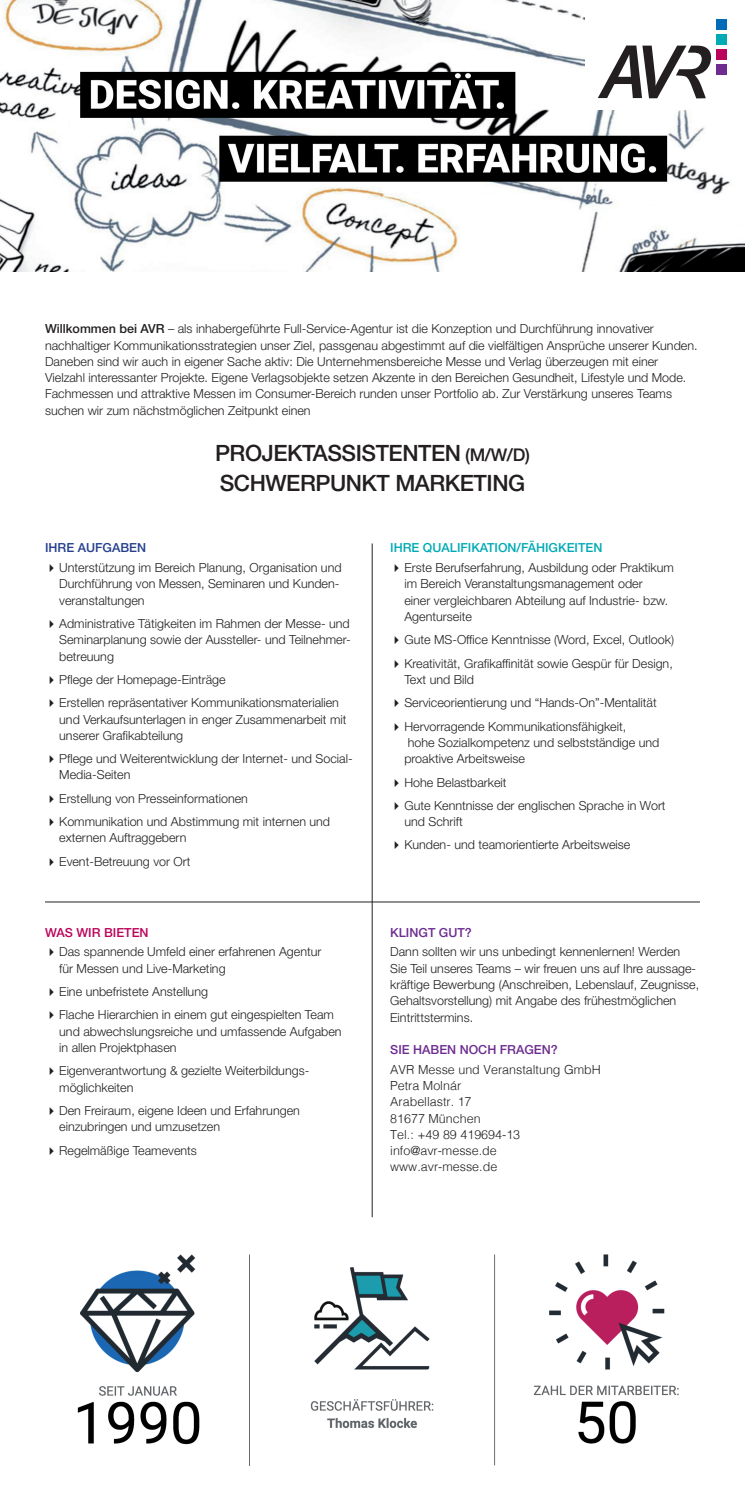
<style>
.page{position:relative;width:745px;height:1489px;background:#fff}
.page>*{position:absolute;margin:0;border:0;box-sizing:border-box;transform-origin:0 0}
.t1{font:500 22.5px/30px "Helvetica Neue LT Std";letter-spacing:-.02em;color:#231f20}
.t2{font:300 12.5px/16.2px "Helvetica Neue LT Std";color:#231f20}
.t3{font:300 12.5px/16.2px "Helvetica";color:#231f20}
.t4{font:500 12.5px "Helvetica Neue LT Std";color:#00aab5}
.t5{font:500 12.5px "Helvetica Neue LT Std";color:#6d2c91}
.t6{font:500 12.5px "Helvetica Neue LT Std";color:#253f8e}
.t7{font:500 12.5px "Helvetica Neue LT Std";color:#bb035b}
.s1{font-weight:500}
.s2{font-size:17.5px}
</style>
<div class="page">
<img style="left:0;top:0;width:744px;height:272px">
<hr style="left:371px;top:543px;width:1px;height:674px;background:#231f20">
<hr style="left:45px;top:901px;width:654px;height:1px;background:#231f20">
<img style="left:77px;top:1254px;width:602px;height:212px">
<div style="left:585px;top:0;width:159px;height:109px;background:#fff"></div>
<svg style="left:598px;top:46px;width:112px;height:52px"></svg>
<div style="left:716px;top:19px;width:11px;height:11px;background:#006cb7"></div>
<div style="left:716px;top:34px;width:11px;height:11px;background:#00aab5"></div>
<div style="left:716px;top:49px;width:11px;height:11px;background:#bb035b"></div>
<div style="left:716px;top:64px;width:11px;height:11px;background:#6e2c91"></div>
<p class="t2" style="left:45px;top:320px;width:653px"><span class="s1">Willkommen bei AVR</span> – als inhabergeführte Full-Service-Agentur ist die Konzeption und Durchführung innovativer nachhaltiger Kommunikationsstrategien unser Ziel, passgenau abgestimmt auf die vielfältigen Ansprüche unserer Kunden.<br>Daneben sind wir auch in eigener Sache aktiv: Die Unternehmensbereiche Messe und Verlag überzeugen mit einer Vielzahl interessanter Projekte. Eigene Verlagsobjekte setzen Akzente in den Bereichen Gesundheit, Lifestyle und Mode.<br>Fachmessen und attraktive Messen im Consumer-Bereich runden unser Portfolio ab. Zur Verstärkung unseres Teams suchen wir zum nächstmöglichen Zeitpunkt einen</p>
<h1 class="t1" style="left:215px;top:437px;width:316px">PROJEKTASSISTENTEN <span class="s2">(M/W/D)<br></span>SCHWERPUNKT MARKETING</h1>
<p class="t6" style="left:45px;top:540px;width:102px">IHRE AUFGABEN</p>
<p class="t2" style="left:59px;top:559px;width:283px">Unterstützung im Bereich Planung, Organisation und<br>Durchführung von Messen, Seminaren und Kunden&shy;veranstaltungen</p>
<p class="t2" style="left:59px;top:615px;width:293px;text-align:justify">Administrative Tätigkeiten im Rahmen der Messe- und Seminarplanung sowie der Aussteller- und Teilnehmer&shy;betreuung</p>
<p class="t2" style="left:59px;top:667px;width:281px;line-height:23.4px">Pflege der Homepage-Einträge<br>Erstellen repräsentativer Kommunikationsmaterialien</p>
<p class="t2" style="left:59px;top:710px;width:288px">und Verkaufsunterlagen in enger Zusammenarbeit mit unserer Grafikabteilung</p>
<p class="t2" style="left:59px;top:750px;width:295px">Pflege und Weiterentwicklung der Internet- und Social-<br>Media-Seiten</p>
<p class="t2" style="left:59px;top:786px;width:272px;line-height:23.4px">Erstellung von Presseinformationen<br>Kommunikation und Abstimmung mit internen und</p>
<p class="t2" style="left:59px;top:826px;width:133px;line-height:23.4px">externen Auftraggebern<br>Event-Betreuung vor Ort</p>
<p class="t7" style="left:45px;top:924px;width:105px">WAS WIR BIETEN</p>
<p class="t2" style="left:59px;top:943px;width:263px">Das spannende Umfeld einer erfahrenen Agentur für Messen und Live-Marketing</p>
<p class="t2" style="left:59px;top:979px;width:276px;line-height:23.4px">Eine unbefristete Anstellung<br>Flache Hierarchien in einem gut eingespielten Team</p>
<p class="t2" style="left:59px;top:1022px;width:283px">und abwechslungsreiche und umfassende Aufgaben in allen Projektphasen</p>
<p class="t2" style="left:59px;top:1062px;width:250px">Eigenverantwortung &amp; gezielte Weiterbildungs&shy;möglichkeiten</p>
<p class="t2" style="left:59px;top:1101px;width:242px">Den Freiraum, eigene Ideen und Erfahrungen einzubringen und umzusetzen</p>
<p class="t2" style="left:59px;top:1141px;width:139px">Regelmäßige Teamevents</p>
<p class="t4" style="left:390px;top:540px;width:213px">IHRE QUALIFIKATION/FÄHIGKEITEN</p>
<p class="t2" style="left:404px;top:559px;width:271px">Erste Berufserfahrung, Ausbildung oder Praktikum im Bereich Veranstaltungsmanagement oder<br>einer vergleichbaren Abteilung auf Industrie- bzw.<br>Agenturseite</p>
<p class="t2" style="left:404px;top:628px;width:271px;line-height:23.4px">Gute MS-Office Kenntnisse (Word, Excel, Outlook)<br>Kreativität, Grafikaffinität sowie Gespür für Design,</p>
<p class="t2" style="left:404px;top:667px;width:254px;line-height:23.4px">Text und Bild<br>Serviceorientierung und “Hands-On”-Mentalität<br>Hervorragende Kommunikationsfähigkeit,</p>
<p class="t2" style="left:404px;top:734px;width:256px">hohe Sozialkompetenz und selbstständige und proaktive Arbeitsweise</p>
<p class="t2" style="left:404px;top:770px;width:262px;line-height:23.4px">Hohe Belastbarkeit<br>Gute Kenntnisse der englischen Sprache in Wort</p>
<p class="t2" style="left:404px;top:809px;width:227px;line-height:23.4px">und Schrift<br>Kunden- und teamorientierte Arbeitsweise</p>
<p class="t5" style="left:390px;top:924px;width:83px">KLINGT GUT?</p>
<p class="t2" style="left:390px;top:943px;width:310px">Dann sollten wir uns unbedingt kennenlernen! Werden Sie Teil unseres Teams – wir freuen uns auf Ihre aussage&shy;kräftige Bewerbung (Anschreiben, Lebenslauf, Zeugnisse, Gehaltsvorstellung) mit Angabe des frühestmöglichen Eintrittstermins.</p>
<p class="t5" style="left:390px;top:1042px;width:169px">SIE HABEN NOCH FRAGEN?</p>
<p class="t3" style="left:390px;top:1060px;width:212px">AVR Messe und Veranstaltung GmbH<br>Petra Molnár<br>Arabellastr. 17<br>81677 München<br>Tel.: +49 89 419694-13 info@avr-messe.de www.avr-messe.de</p>
</div>
